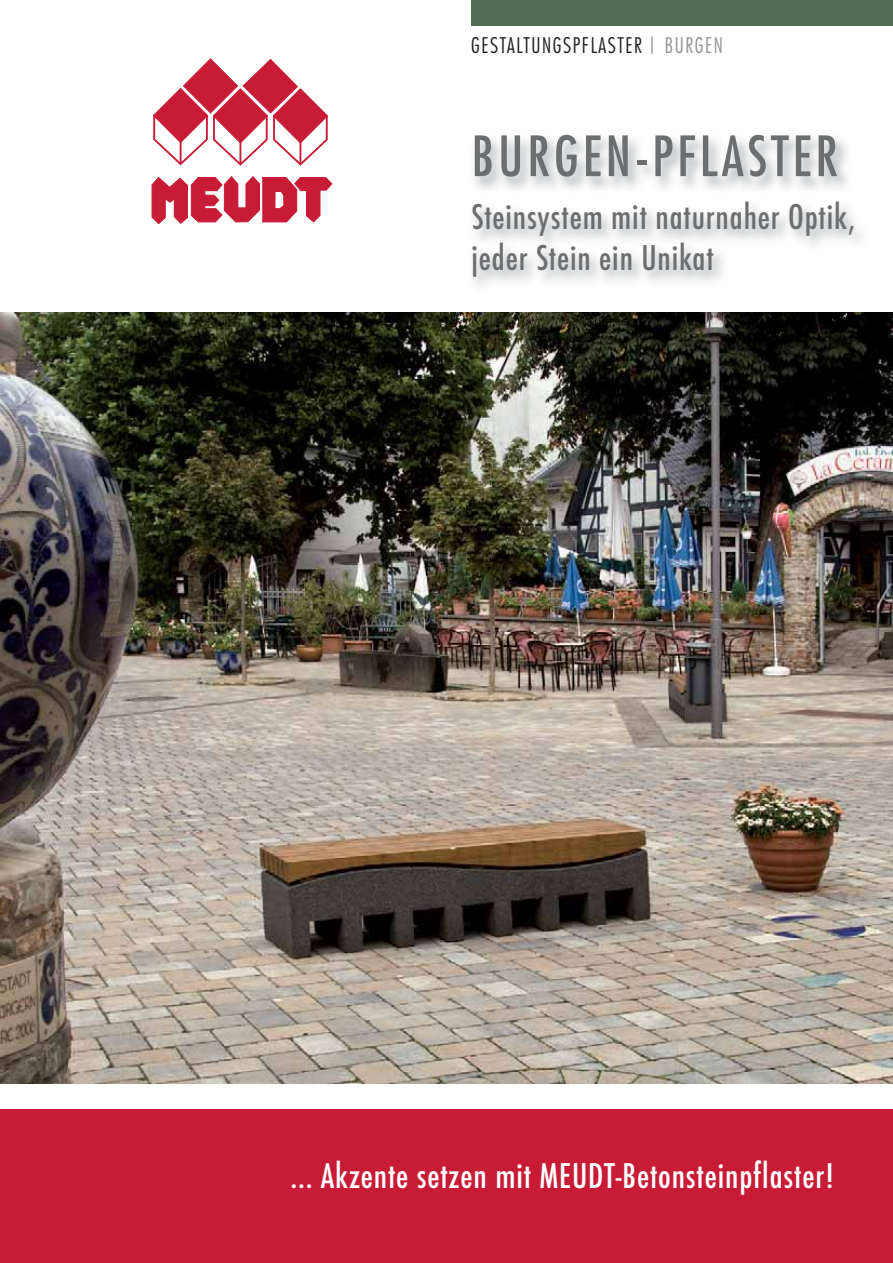
<style>
.page{position:relative;width:893px;height:1263px;background:#fff}
.page>*{position:absolute;margin:0;border:0;box-sizing:border-box;transform-origin:0 0}
.t1{font:condensed 54px "Futura";letter-spacing:.075em;color:#6d6e70}
.t2{font:500 condensed 33px/41.2px "Futura";letter-spacing:.025em;color:#6d6e70}
.t3{font:500 condensed 33px "Futura";letter-spacing:.025em;color:#fff}
.t4{font:300 condensed 21px "Futura LT";letter-spacing:.075em;color:#231f20}
.s1{color:#939598}
</style>
<div class="page">
<div style="left:0;top:1109px;width:893px;height:154px;background:#c71b36"></div>
<svg style="left:153px;top:58px;width:175px;height:108px"></svg>
<svg style="left:152px;top:176px;width:180px;height:48px"></svg>
<img style="left:0;top:313px;width:893px;height:771px">
<div style="left:471px;top:0;width:422px;height:26px;background:#516f57"></div>
<svg style="left:651px;top:36px;width:1px;height:18px"></svg>
<img style="left:456px;top:191px;width:437px;height:122px">
<img style="left:456px;top:313px;width:437px;height:21px">
<p class="t4" style="left:471px;top:37px;width:253px">GESTALTUNGSPFLASTER <span class="s1">BURGEN</span></p>
<h1 class="t1" style="left:471px;top:131px;width:368px">BURGEN-PFLASTER</h1>
<p class="t2" style="left:471px;top:197px;width:385px">Steinsystem mit naturnaher Optik, jeder Stein ein Unikat</p>
<p class="t3" style="left:290px;top:1157px;width:545px">... Akzente setzen mit MEUDT-Betonsteinpflaster!</p>
</div>
